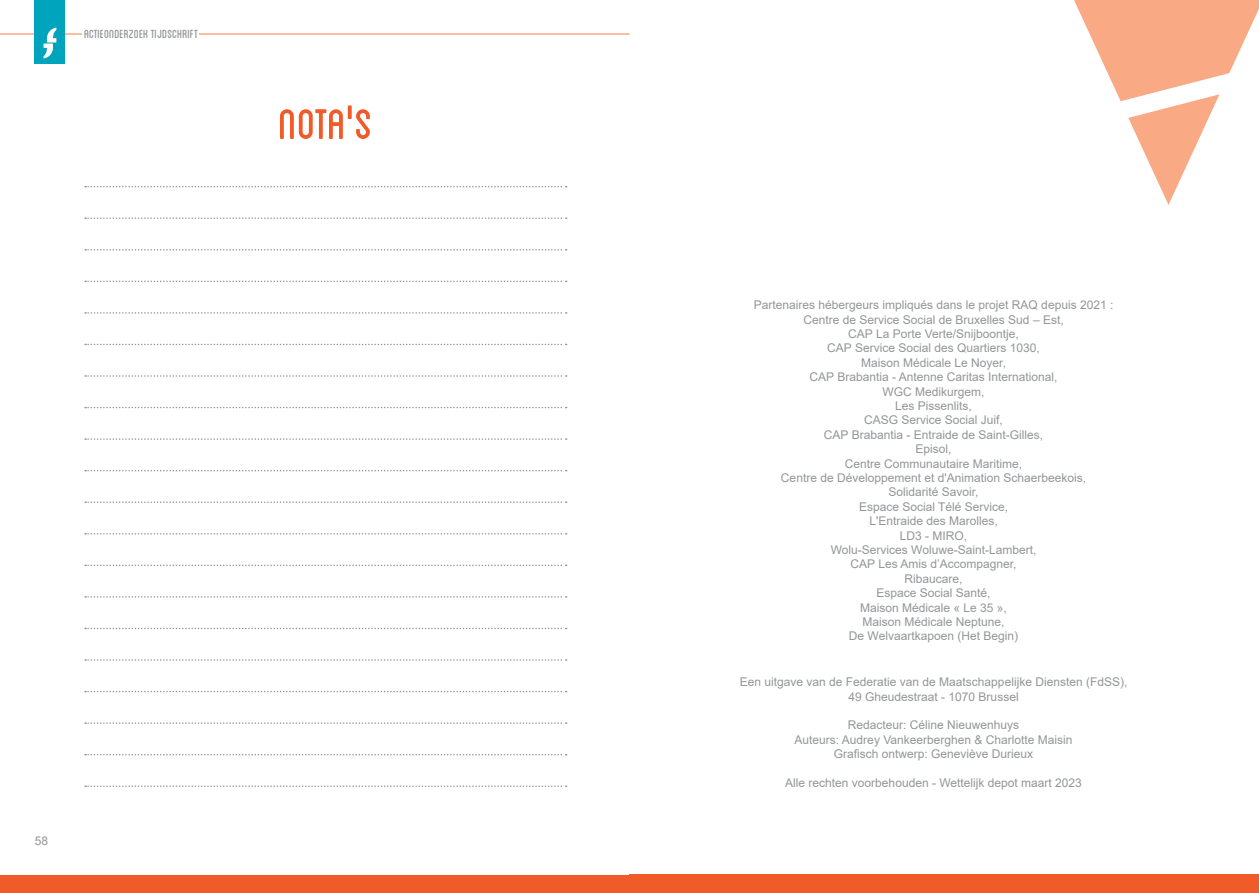
<style>
.page{position:relative;width:1259px;height:893px;background:#fff}
.page>*{position:absolute;margin:0;border:0;box-sizing:border-box;transform-origin:0 0}
.t1{font:60px "Blanch Caps";color:#f15a29}
.t2{font:16.5px "Blanch Caps";color:#939598}
.t3{font:12px/14.4px "Arial";color:#939598;text-align:center}
</style>
<div class="page">
<hr style="left:0;top:33px;width:629px;height:2px;background:#f9a984">
<div style="left:35px;top:0;width:30px;height:64px;background:#00a4bc"></div>
<div style="left:0;top:875px;width:629px;height:18px;background:#f15a29"></div>
<svg style="left:43px;top:28px;width:13px;height:30px"></svg>
<div style="left:82px;top:26px;width:117px;height:13px;background:#fff"></div>
<div style="left:629px;top:875px;width:630px;height:18px;background:#f15a29"></div>
<svg style="left:1074px;top:0;width:185px;height:205px"></svg>
<svg style="left:85px;top:186px;width:482px;height:1px"></svg>
<svg style="left:85px;top:217px;width:482px;height:2px"></svg>
<svg style="left:85px;top:249px;width:482px;height:2px"></svg>
<svg style="left:85px;top:281px;width:482px;height:1px"></svg>
<svg style="left:85px;top:312px;width:482px;height:2px"></svg>
<svg style="left:85px;top:344px;width:482px;height:1px"></svg>
<svg style="left:85px;top:375px;width:482px;height:2px"></svg>
<svg style="left:85px;top:407px;width:482px;height:1px"></svg>
<svg style="left:85px;top:438px;width:482px;height:2px"></svg>
<svg style="left:85px;top:470px;width:482px;height:1px"></svg>
<svg style="left:85px;top:501px;width:482px;height:2px"></svg>
<svg style="left:85px;top:533px;width:482px;height:1px"></svg>
<svg style="left:85px;top:565px;width:482px;height:1px"></svg>
<svg style="left:85px;top:596px;width:482px;height:2px"></svg>
<svg style="left:85px;top:628px;width:482px;height:1px"></svg>
<svg style="left:85px;top:659px;width:482px;height:2px"></svg>
<svg style="left:85px;top:691px;width:482px;height:1px"></svg>
<svg style="left:85px;top:722px;width:482px;height:2px"></svg>
<svg style="left:85px;top:754px;width:482px;height:1px"></svg>
<svg style="left:85px;top:785px;width:482px;height:2px"></svg>
<h2 class="t2" style="left:84px;top:26px;width:116px">Actieonderzoek tijdschrift</h2>
<h1 class="t1" style="left:278px;top:97px;width:96px">nota's</h1>
<p class="t3" style="left:35px;top:833px;width:15px">58</p>
<p class="t3" style="left:754px;top:298px;width:361px">Partenaires hébergeurs impliqués dans le projet RAQ depuis 2021 :<br>Centre de Service Social de Bruxelles Sud – Est,<br>CAP La Porte Verte/Snijboontje,<br>CAP Service Social des Quartiers 1030,<br>Maison Médicale Le Noyer,<br>CAP Brabantia - Antenne Caritas International,<br>WGC Medikurgem,<br>Les Pissenlits,<br>CASG Service Social Juif,<br>CAP Brabantia - Entraide de Saint-Gilles,<br>Episol,<br>Centre Communautaire Maritime,<br>Centre de Développement et d'Animation Schaerbeekois,<br>Solidarité Savoir,<br>Espace Social Télé Service,<br>L'Entraide des Marolles,<br>LD3 - MIRO,<br>Wolu-Services Woluwe-Saint-Lambert,<br>CAP Les Amis d’Accompagner,<br>Ribaucare,<br>Espace Social Santé,<br>Maison Médicale « Le 35 »,<br>Maison Médicale Neptune,<br>De Welvaartkapoen (Het Begin)</p>
<p class="t3" style="left:740px;top:675px;width:389px">Een uitgave van de Federatie van de Maatschappelijke Diensten (FdSS),<br>49 Gheudestraat - 1070 Brussel</p>
<p class="t3" style="left:794px;top:718px;width:279px">Redacteur: Céline Nieuwenhuys<br>Auteurs: Audrey Vankeerberghen &amp; Charlotte Maisin<br>Grafisch ontwerp: Geneviève Durieux</p>
<p class="t3" style="left:785px;top:775px;width:298px">Alle rechten voorbehouden - Wettelijk depot maart 2023</p>
</div>
